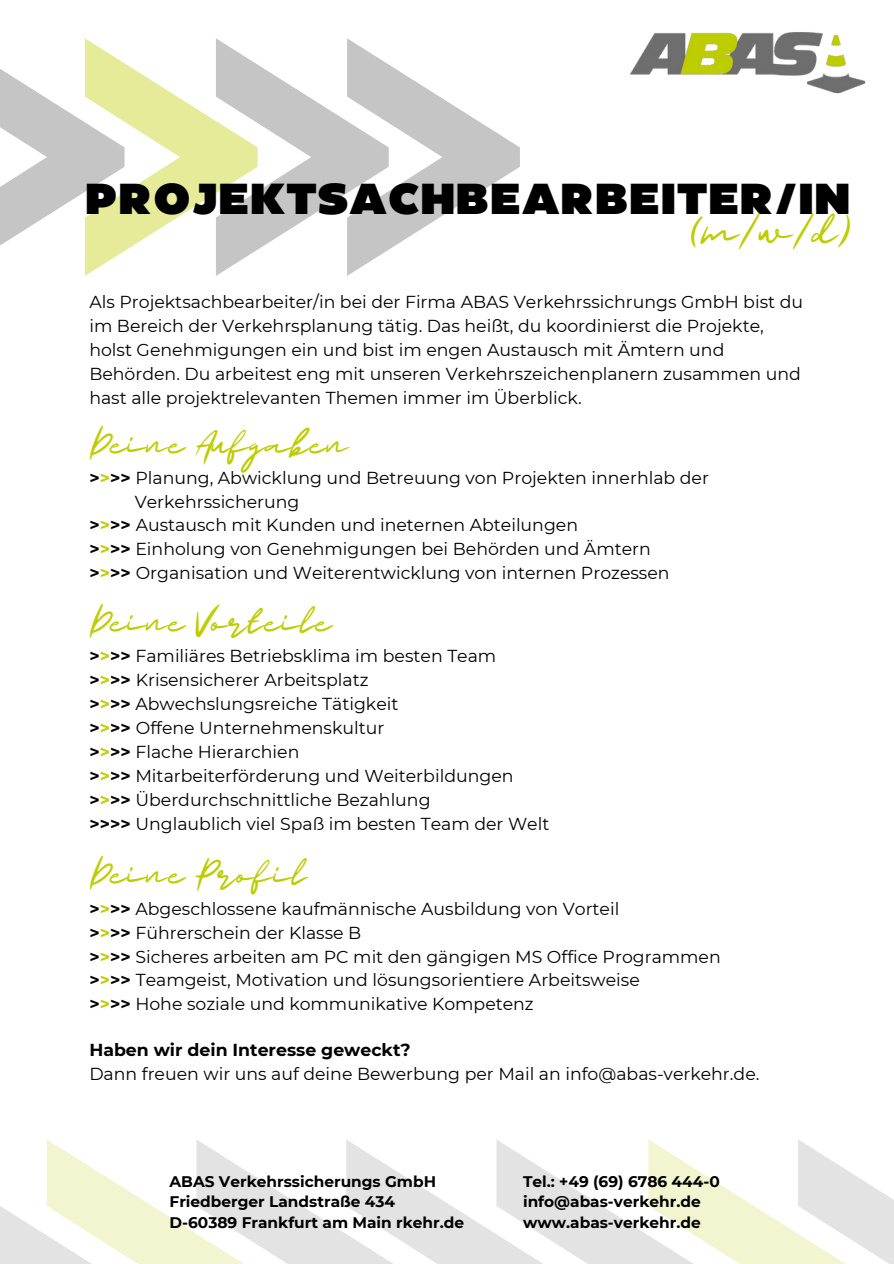
<style>
.page{position:relative;width:894px;height:1264px;background:#fff}
.page>*{position:absolute;margin:0;border:0;box-sizing:border-box;transform-origin:0 0}
.t1{font:43.2px "Monami";color:#000}
.t2{font:39px "Majesty Yandi Designs";color:#becd00}
.t3{font:34.65px "Majesty Yandi Designs";color:#becd00}
.t4{font:17.25px/24px "Montserrat";color:#000}
.t5{font:700 15.3px "Montserrat";color:#000}
.s1{font-weight:700}
.s2{font-weight:700;color:#becd00}
</style>
<div class="page">
<img style="left:630px;top:32px;width:236px;height:62px">
<svg style="left:0;top:38px;width:519px;height:238px"></svg>
<svg style="left:0;top:1139px;width:893px;height:124px"></svg>
<p class="t1" style="left:85px;top:180px;width:767px">PROJEKTSACHBEARBEITER/IN</p>
<p class="t2" style="left:690px;top:213px;width:162px">(m/w/d)</p>
<p class="t4" style="left:89px;top:290px;width:715px">Als Projektsachbearbeiter/in bei der Firma ABAS Verkehrssichrungs GmbH bist du im Bereich der Verkehrsplanung tätig. Das heißt, du koordinierst die Projekte, holst Genehmigungen ein und bist im engen Austausch mit Ämtern und Behörden. Du arbeitest eng mit unseren Verkehrszeichenplanern zusammen und hast alle projektrelevanten Themen immer im Überblick.</p>
<h1 class="t3" style="left:89px;top:428px;width:261px">Deine Aufgaben</h1>
<h3 class="t4" style="left:89px;top:466px;width:621px"><span class="s1">&gt;</span><span class="s2">&gt;</span><span class="s1">&gt;&gt;</span> Planung, Abwicklung und Betreuung von Projekten innerhlab der</h3>
<h4 class="t4" style="left:89px;top:490px;width:490px;text-indent:45px">Verkehrssicherung<br><span class="s1">&gt;</span><span class="s2">&gt;</span><span class="s1">&gt;&gt;</span> Austausch mit Kunden und ineternen Abteilungen</h4>
<p class="t4" style="left:89px;top:537px;width:563px"><span class="s1">&gt;</span><span class="s2">&gt;</span><span class="s1">&gt;&gt;</span> Einholung von Genehmigungen bei Behörden und Ämtern</p>
<h4 class="t4" style="left:89px;top:560px;width:581px"><span class="s1">&gt;</span><span class="s2">&gt;</span><span class="s1">&gt;&gt;</span> Organisation und Weiterentwicklung von internen Prozessen</h4>
<h2 class="t3" style="left:89px;top:605px;width:245px">Deine Vorteile</h2>
<h4 class="t4" style="left:89px;top:643px;width:461px"><span class="s1">&gt;</span><span class="s2">&gt;</span><span class="s1">&gt;&gt;</span> Familiäres Betriebsklima im besten Team<br><span class="s1">&gt;</span><span class="s2">&gt;</span><span class="s1">&gt;&gt;</span> Krisensicherer Arbeitsplatz<br><span class="s1">&gt;</span><span class="s2">&gt;</span><span class="s1">&gt;&gt;</span> Abwechslungsreiche Tätigkeit<br><span class="s1">&gt;</span><span class="s2">&gt;</span><span class="s1">&gt;&gt;</span> Offene Unternehmenskultur<br><span class="s1">&gt;</span><span class="s2">&gt;</span><span class="s1">&gt;&gt;</span> Flache Hierarchien<br><span class="s1">&gt;</span><span class="s2">&gt;</span><span class="s1">&gt;&gt;</span> Mitarbeiterförderung und Weiterbildungen <span class="s1">&gt;</span><span class="s2">&gt;</span><span class="s1">&gt;&gt;</span> Überdurchschnittliche Bezahlung<br><span class="s1">&gt;&gt;&gt;&gt;</span> Unglaublich viel Spaß im besten Team der Welt</h4>
<p class="t3" style="left:89px;top:858px;width:220px">Deine Profil</p>
<h3 class="t4" style="left:89px;top:897px;width:632px"><span class="s1">&gt;</span><span class="s2">&gt;</span><span class="s1">&gt;&gt;</span> Abgeschlossene kaufmännische Ausbildung von Vorteil<br><span class="s1">&gt;</span><span class="s2">&gt;</span><span class="s1">&gt;&gt;</span> Führerschein der Klasse B<br><span class="s1">&gt;</span><span class="s2">&gt;</span><span class="s1">&gt;&gt;</span> Sicheres arbeiten am PC mit den gängigen MS Office Programmen <span class="s1">&gt;</span><span class="s2">&gt;</span><span class="s1">&gt;&gt;</span> Teamgeist, Motivation und lösungsorientiere Arbeitsweise<br><span class="s1">&gt;</span><span class="s2">&gt;</span><span class="s1">&gt;&gt;</span> Hohe soziale und kommunikative Kompetenz</h3>
<p class="t4" style="left:89px;top:1038px;width:671px"><span class="s1">Haben wir dein Interesse geweckt?<br></span>Dann freuen wir uns auf deine Bewerbung per Mail an info@abas-verkehr.de.</p>
<p class="t5" style="left:169px;top:1171px;width:268px">ABAS Verkehrssicherungs GmbH</p>
<h3 class="t5" style="left:169px;top:1192px;width:227px">Friedberger Landstraße 434</h3>
<p class="t5" style="left:169px;top:1212px;width:296px">D-60389 Frankfurt am Main rkehr.de</p>
<h4 class="t5" style="left:523px;top:1171px;width:198px">Tel.: +49 (69) 6786 444-0</h4>
<p class="t5" style="left:523px;top:1192px;width:179px">info@abas-verkehr.de</p>
<p class="t5" style="left:523px;top:1212px;width:179px">www.abas-verkehr.de</p>
</div>
